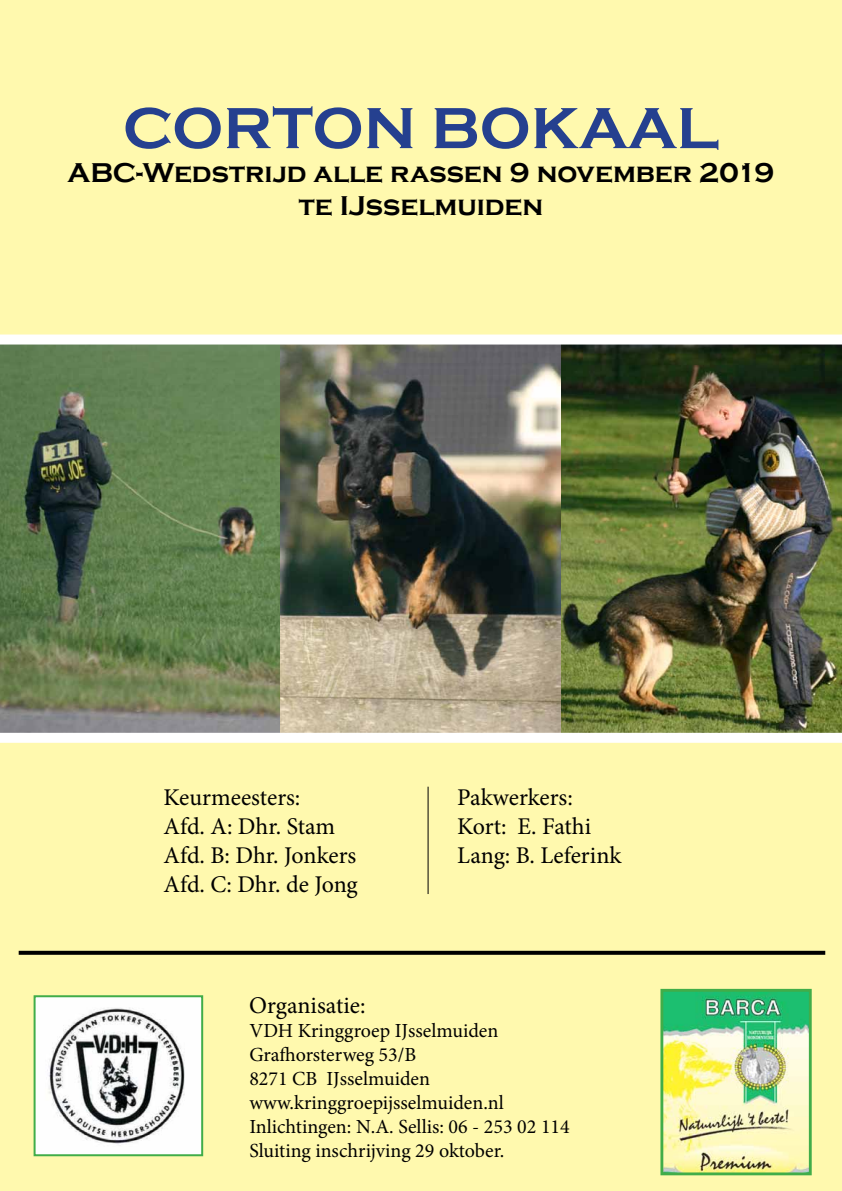
<style>
.page{position:relative;width:842px;height:1191px;background:#fff9ae}
.page>*{position:absolute;margin:0;border:0;box-sizing:border-box;transform-origin:0 0}
.t1{font:700 60px "Copperplate Gothic";color:#25408f}
.t2{font:700 28px/33.6px "Copperplate Gothic";color:#000;text-align:center}
.t3{font:24px/28.8px "Minion Pro";letter-spacing:-.005em;color:#000}
.t4{font:20px/24px "Minion Pro";color:#000}
</style>
<div class="page">
<img style="left:664px;top:992px;width:144px;height:179px">
<div style="left:660px;top:988px;width:152px;height:187px;border:3px solid #41ad49"></div>
<img style="left:37px;top:998px;width:163px;height:155px">
<div style="left:34px;top:995px;width:169px;height:161px;border:2px solid #41ad49"></div>
<svg style="left:19px;top:950px;width:806px;height:4px;background:#323122"></svg>
<hr style="left:428px;top:786px;width:1px;height:108px;background:#000">
<img style="left:0;top:344px;width:281px;height:389px">
<img style="left:281px;top:344px;width:561px;height:389px">
<div style="left:0;top:334px;width:842px;height:10px;background:#fff"></div>
<div style="left:0;top:733px;width:842px;height:10px;background:#fff"></div>
<h1 class="t1" style="left:123px;top:95px;width:598px">CORTON BOKAAL</h1>
<h2 class="t2" style="left:68px;top:156px;width:708px">ABC-Wedstrijd alle rassen 9 november 2019 te IJsselmuiden</h2>
<p class="t3" style="left:164px;top:783px;width:196px">Keurmeesters:<br>Afd. A: Dhr. Stam<br>Afd. B: Dhr. Jonkers<br>Afd. C: Dhr. de Jong</p>
<p class="t3" style="left:457px;top:783px;width:166px">Pakwerkers:<br>Kort: E. Fathi<br>Lang: B. Leferink</p>
<p class="t3" style="left:249px;top:990px;width:118px">Organisatie:</p>
<p class="t4" style="left:249px;top:1018px;width:322px">VDH Kringgroep IJsselmuiden<br>Grafhorsterweg 53/B<br>8271 CB IJsselmuiden www.kringgroepijsselmuiden.nl<br>Inlichtingen: N.A. Sellis: 06 - 253 02 114<br>Sluiting inschrijving 29 oktober.</p>
</div>
